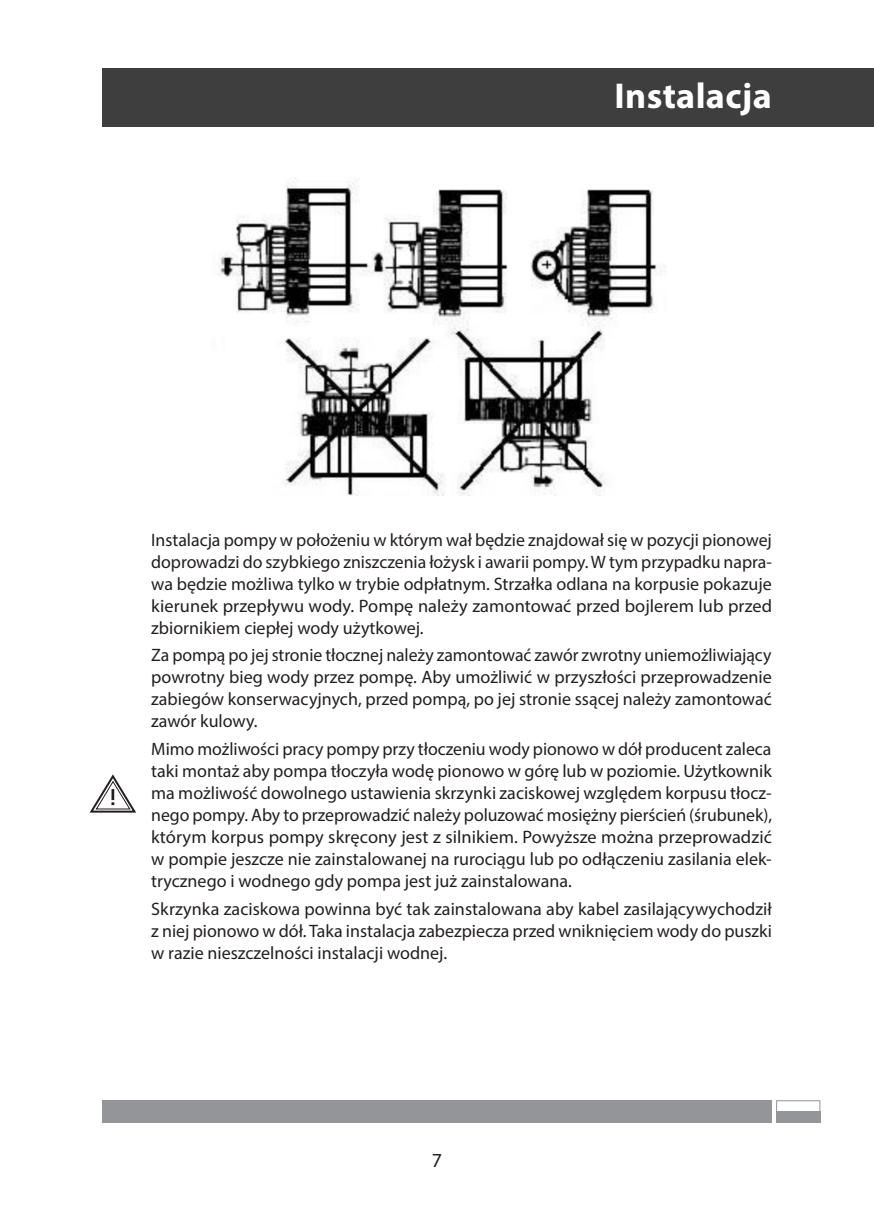
<style>
.page{position:relative;width:874px;height:1225px;background:#fff}
.page>*{position:absolute;margin:0;border:0;box-sizing:border-box;transform-origin:0 0}
.Srodtyt_2_Prawy{font:700 36px "Myriad Pro";letter-spacing:.01em;color:#fff}
.t1{font:20px "Myriad Pro";color:#231f20}
.Tekst_wciecie_numero{font:18px/22px "Myriad Pro";color:#231f20;text-align:justify}
</style>
<div class="page">
<div style="left:102px;top:1100px;width:669px;height:23px;background:#939598"></div>
<div style="left:775px;top:1100px;width:45px;height:23px;border:1px solid #939598"></div>
<div style="left:775px;top:1111px;width:44px;height:12px;background:#939598"></div>
<div style="left:102px;top:68px;width:771px;height:59px;background:#3e3e3f"></div>
<svg style="left:89px;top:774px;width:47px;height:39px"></svg>
<img style="left:218px;top:178px;width:448px;height:318px">
<p class="Srodtyt_2_Prawy" style="left:614px;top:73px;width:159px">Instalacja</p>
<p class="Tekst_wciecie_numero" style="left:151px;top:528px;width:622px">Instalacja pompy w położeniu w którym wał będzie znajdował się w pozycji pionowej doprowadzi do szybkiego zniszczenia łożysk i awarii pompy. W tym przypadku napra&shy;wa będzie możliwa tylko w trybie odpłatnym. Strzałka odlana na korpusie pokazuje kierunek przepływu wody. Pompę należy zamontować przed bojlerem lub przed zbiornikiem ciepłej wody użytkowej.</p>
<p class="Tekst_wciecie_numero" style="left:151px;top:644px;width:622px">Za pompą po jej stronie tłocznej należy zamontować zawór zwrotny uniemożliwiający powrotny bieg wody przez pompę. Aby umożliwić w przyszłości przeprowadzenie zabiegów konserwacyjnych, przed pompą, po jej stronie ssącej należy zamontować zawór kulowy.</p>
<p class="Tekst_wciecie_numero" style="left:151px;top:737px;width:622px">Mimo możliwości pracy pompy przy tłoczeniu wody pionowo w dół producent zaleca taki montaż aby pompa tłoczyła wodę pionowo w górę lub w poziomie. Użytkownik ma możliwość dowolnego ustawienia skrzynki zaciskowej względem korpusu tłocz&shy;nego pompy. Aby to przeprowadzić należy poluzować mosiężny pierścień (śrubunek), którym korpus pompy skręcony jest z silnikiem. Powyższe można przeprowadzić w pompie jeszcze nie zainstalowanej na rurociągu lub po odłączeniu zasilania elek&shy;trycznego i wodnego gdy pompa jest już zainstalowana.</p>
<p class="Tekst_wciecie_numero" style="left:151px;top:897px;width:622px">Skrzynka zaciskowa powinna być tak zainstalowana aby kabel zasilającywychodził z niej pionowo w dół. Taka instalacja zabezpiecza przed wniknięciem wody do puszki w razie nieszczelności instalacji wodnej.</p>
<p class="t1" style="left:431px;top:1147px;width:12px">7</p>
</div>
